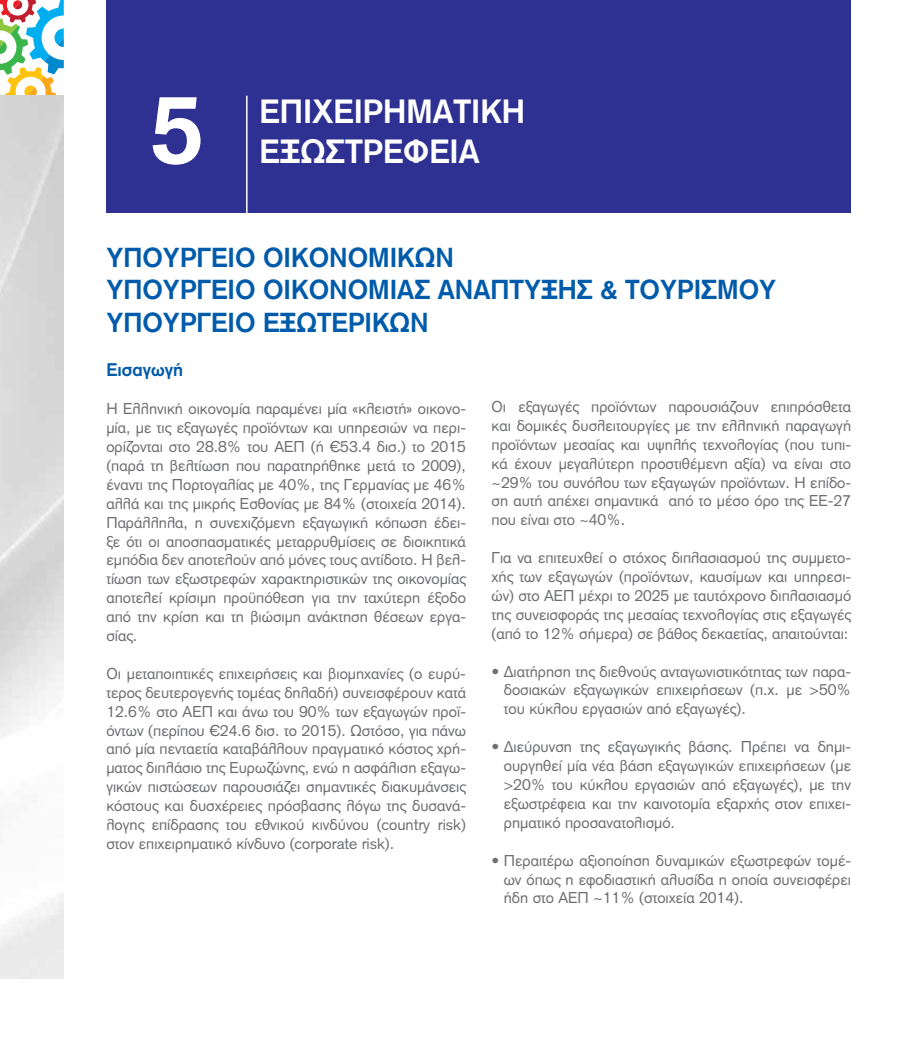
<style>
.page{position:relative;width:915px;height:1042px;background:#fff}
.page>*{position:absolute;margin:0;border:0;box-sizing:border-box;transform-origin:0 0}
.t1{font:700 97.5px "PF Akzidenz";color:#fff}
.t2{font:700 33px "PF Akzidenz";color:#fff}
.t3{font:700 27px/32.4px "PF Akzidenz";color:#005baa}
.t4{font:700 18px "PF Akzidenz";color:#005baa}
.t5{font:15.75px/18.9px "PF Akzidenz";color:#6d6e71;text-align:justify}
</style>
<div class="page">
<svg style="left:0;top:0;width:64px;height:96px"></svg>
<div style="left:106px;top:0;width:744px;height:213px;background:#2e3092"></div>
<hr style="left:246px;top:96px;width:1px;height:118px;background:#fff">
<h1 class="t1" style="left:149px;top:72px;width:56px">5</h1>
<h2 class="t2" style="left:259px;top:92px;width:267px">ΕΠΙΧΕΙΡΗΜΑΤΙΚΗ</h2>
<h2 class="t2" style="left:259px;top:131px;width:221px">ΕΞΩΣΤΡΕΦΕΙΑ</h2>
<h3 class="t3" style="left:106px;top:241px;width:671px">ΥΠΟΥΡΓΕΙΟ ΟΙΚΟΝΟΜΙΚΩΝ<br>ΥΠΟΥΡΓΕΙΟ ΟΙΚΟΝΟΜΙΑΣ ΑΝΑΠΤΥΞΗΣ &amp; ΤΟΥΡΙΣΜΟΥ<br>ΥΠΟΥΡΓΕΙΟ ΕΞΩΤΕΡΙΚΩΝ</h3>
<p class="t4" style="left:106px;top:359px;width:78px">Εισαγωγή</p>
<p class="t5" style="left:106px;top:399px;width:361px">Η Ελληνική οικονοµία παραµένει µία «κλειστή» οικονο&shy;µία, µε τις εξαγωγές προϊόντων και υπηρεσιών να περι&shy;ορίζονται στο 28.8% του ΑΕΠ (ή €53.4 δισ.) το 2015 (παρά τη βελτίωση που παρατηρήθηκε µετά το 2009), έναντι της Πορτογαλίας µε 40%, της Γερµανίας µε 46% αλλά και της µικρής Εσθονίας µε 84% (στοιχεία 2014).<br>Παράλληλα, η συνεχιζόµενη εξαγωγική κόπωση έδει&shy;ξε ότι οι αποσπασµατικές µεταρρυθµίσεις σε διοικητικά εµπόδια δεν αποτελούν από µόνες τους αντίδοτο. Η βελ&shy;τίωση των εξωστρεφών χαρακτηριστικών της οικονοµίας αποτελεί κρίσιµη προϋπόθεση για την ταχύτερη έξοδο από την κρίση και τη βιώσιµη ανάκτηση θέσεων εργα&shy;σίας.</p>
<p class="t5" style="left:106px;top:664px;width:361px">Οι µεταποιητικές επιχειρήσεις και βιοµηχανίες (ο ευρύ&shy;τερος δευτερογενής τοµέας δηλαδή) συνεισφέρουν κατά 12.6% στο ΑΕΠ και άνω του 90% των εξαγωγών προϊ&shy;όντων (περίπου €24.6 δισ. το 2015). Ωστόσο, για πάνω από µία πενταετία καταβάλλουν πραγµατικό κόστος χρή&shy;µατος διπλάσιο της Ευρωζώνης, ενώ η ασφάλιση εξαγω&shy;γικών πιστώσεων παρουσιάζει σηµαντικές διακυµάνσεις κόστους και δυσχέρειες πρόσβασης λόγω της δυσανά&shy;λογης επίδρασης του εθνικού κινδύνου (country risk) στον επιχειρηµατικό κίνδυνο (corporate risk).</p>
<p class="t5" style="left:491px;top:397px;width:361px">Οι εξαγωγές προϊόντων παρουσιάζουν επιπρόσθετα και δοµικές δυσλειτουργίες µε την ελληνική παραγωγή προϊόντων µεσαίας και υψηλής τεχνολογίας (που τυπι&shy;κά έχουν µεγαλύτερη προστιθέµενη αξία) να είναι στο ~29% του συνόλου των εξαγωγών προϊόντων. Η επίδο&shy;ση αυτή απέχει σηµαντικά από το µέσο όρο της ΕΕ-27 που είναι στο ~40%.</p>
<p class="t5" style="left:491px;top:548px;width:361px">Για να επιτευχθεί ο στόχος διπλασιασµού της συµµετο&shy;χής των εξαγωγών (προϊόντων, καυσίµων και υπηρεσι&shy;ών) στο ΑΕΠ µέχρι το 2025 µε ταυτόχρονο διπλασιασµό της συνεισφοράς της µεσαίας τεχνολογίας στις εξαγωγές (από το 12% σήµερα) σε βάθος δεκαετίας, απαιτούνται:</p>
<p class="t5" style="left:503px;top:662px;width:349px;text-indent:-12px">• ∆ιατήρηση της διεθνούς ανταγωνιστικότητας των παρα&shy;δοσιακών εξαγωγικών επιχειρήσεων (π.χ. µε &gt;50% του κύκλου εργασιών από εξαγωγές).</p>
<p class="t5" style="left:503px;top:737px;width:349px;text-indent:-12px">• ∆ιεύρυνση της εξαγωγικής βάσης. Πρέπει να δηµι&shy;ουργηθεί µία νέα βάση εξαγωγικών επιχειρήσεων (µε &gt;20% του κύκλου εργασιών από εξαγωγές), µε την εξωστρέφεια και την καινοτοµία εξαρχής στον επιχει&shy;ρηµατικό προσανατολισµό.</p>
<p class="t5" style="left:503px;top:851px;width:349px;text-indent:-12px">• Περαιτέρω αξιοποίηση δυναµικών εξωστρεφών τοµέ&shy;ων όπως η εφοδιαστική αλυσίδα η οποία συνεισφέρει ήδη στο ΑΕΠ ~11% (στοιχεία 2014).</p>
</div>
